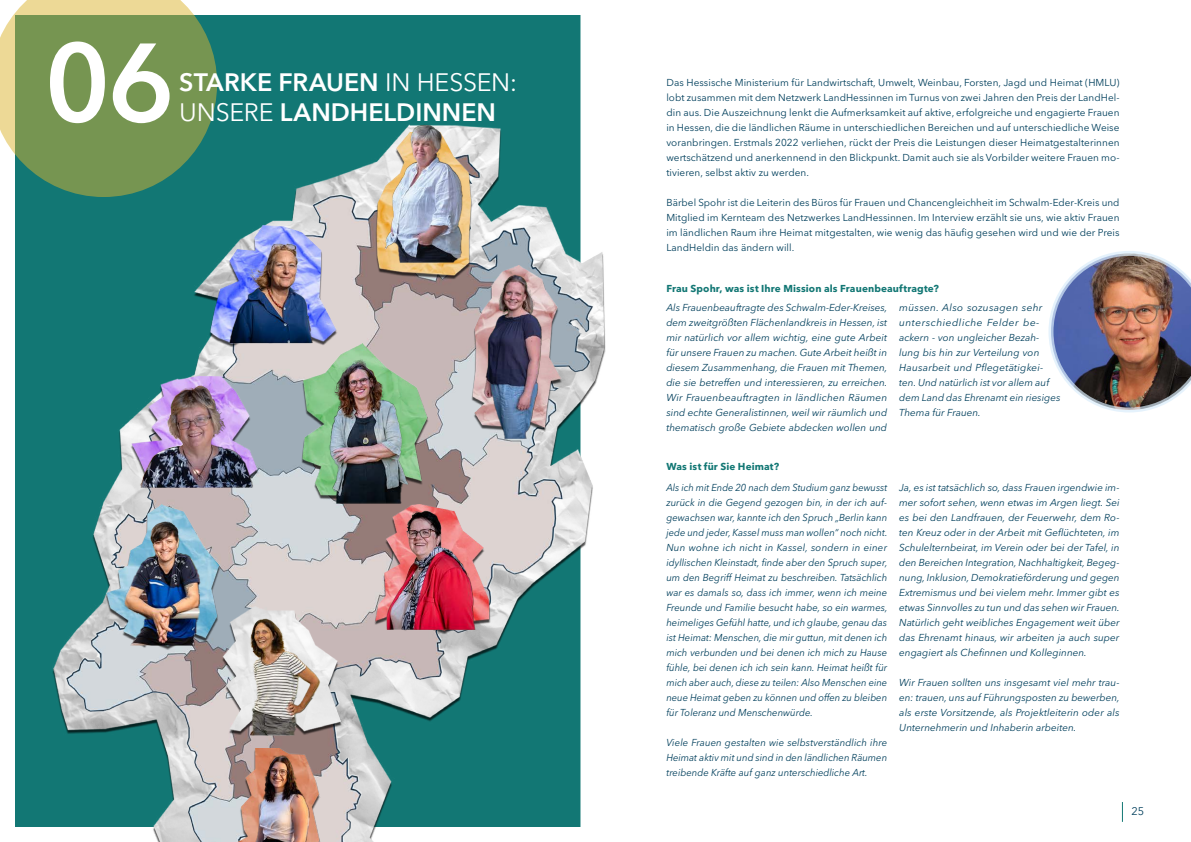
<style>
.page{position:relative;width:1191px;height:842px;background:#fff}
.page>*{position:absolute;margin:0;border:0;box-sizing:border-box;transform-origin:0 0}
.t1{font:600 109.7px "Avenir Next LT Pro";color:#fff}
.t2{font:600 25px/30px "Avenir Next LT Pro";color:#fff}
.t3{font:11px "Avenir Next LT Pro";color:#003f5c}
.t4{font:italic 10px/15px "Avenir Next LT Pro";color:#003f5c;text-align:justify}
.t5{font:10px/15px "Avenir Next LT Pro";letter-spacing:.005em;color:#003f5c;text-align:justify}
.t6{font:italic 10px/15px "Avenir Next LT Pro";color:#003f5c;text-align:justify;scale:.94 1}
.t7{font:700 10px "Avenir Next LT Pro";letter-spacing:.015em;color:#127774}
.s1{font-weight:400}
</style>
<div class="page">
<svg style="left:1122px;top:802px;width:1px;height:20px"></svg>
<div style="left:8px;top:8px;width:580px;height:826px;background:#127774"></div>
<div style="left:0;top:0;width:595px;height:842px;border:15px solid #fff"></div>
<img style="left:25px;top:108px;width:581px;height:734px">
<img style="left:1048px;top:251px;width:143px;height:161px">
<svg style="left:0;top:0;width:217px;height:197px;background:#7d9c62"></svg>
<h1 class="t1" style="left:44px;top:16px;width:132px">06</h1>
<h2 class="t2" style="left:179px;top:67px;width:339px">STARKE FRAUEN <span class="s1">IN HESSEN:<br>UNSERE</span> LANDHELDINNEN</h2>
<p class="t5" style="left:666px;top:75px;width:455px">Das Hessische Ministerium für Landwirtschaft, Umwelt, Weinbau, Forsten, Jagd und Heimat (HMLU) lobt zusammen mit dem Netzwerk LandHessinnen im Turnus von zwei Jahren den Preis der LandHel&shy;din aus. Die Auszeichnung lenkt die Aufmerksamkeit auf aktive, erfolgreiche und engagierte Frauen in Hessen, die die ländlichen Räume in unterschiedlichen Bereichen und auf unterschiedliche Weise voranbringen. Erstmals 2022 verliehen, rückt der Preis die Leistungen dieser Heimatgestalterinnen wertschätzend und anerkennend in den Blickpunkt. Damit auch sie als Vorbilder weitere Frauen mo&shy;tivieren, selbst aktiv zu werden.</p>
<p class="t5" style="left:666px;top:195px;width:455px">Bärbel Spohr ist die Leiterin des Büros für Frauen und Chancengleichheit im Schwalm-Eder-Kreis und Mitglied im Kernteam des Netzwerkes LandHessinnen. Im Interview erzählt sie uns, wie aktiv Frauen im ländlichen Raum ihre Heimat mitgestalten, wie wenig das häufig gesehen wird und wie der Preis LandHeldin das ändern will.</p>
<p class="t7" style="left:666px;top:283px;width:274px">Frau Spohr, was ist Ihre Mission als Frauenbeauftragte?</p>
<p class="t4" style="left:666px;top:300px;width:223px">Als Frauenbeauftragte des Schwalm-Eder-Kreises, dem zweitgrößten Flächenlandkreis in Hessen, ist mir natürlich vor allem wichtig, eine gute Arbeit für unsere Frauen zu machen. Gute Arbeit heißt in diesem Zusammenhang, die Frauen mit Themen, die sie betreffen und interessieren, zu erreichen.<br>Wir Frauenbeauftragten in ländlichen Räumen sind echte Generalistinnen, weil wir räumlich und thematisch große Gebiete abdecken wollen und</p>
<p class="t4" style="left:899px;top:300px;width:163px;text-align:left">müssen. Also sozusagen sehr unterschiedliche Felder be&shy;ackern - von ungleicher Bezah&shy;lung bis hin zur Verteilung von<br>Hausarbeit und Pflegetätigkei&shy;ten. Und natürlich ist vor allem auf dem Land das Ehrenamt ein riesiges<br>Thema für Frauen.</p>
<p class="t7" style="left:666px;top:461px;width:114px">Was ist für Sie Heimat?</p>
<p class="t6" style="left:666px;top:480px;width:237px">Als ich mit Ende 20 nach dem Studium ganz bewusst zurück in die Gegend gezogen bin, in der ich auf&shy;gewachsen war, kannte ich den Spruch „Berlin kann jede und jeder, Kassel muss man wollen“ noch nicht.<br>Nun wohne ich nicht in Kassel, sondern in einer idyllischen Kleinstadt, finde aber den Spruch super, um den Begriff Heimat zu beschreiben. Tatsächlich war es damals so, dass ich immer, wenn ich meine Freunde und Familie besucht habe, so ein warmes, heimeliges Gefühl hatte, und ich glaube, genau das ist Heimat: Menschen, die mir guttun, mit denen ich mich verbunden und bei denen ich mich zu Hause fühle, bei denen ich ich sein kann. Heimat heißt für mich aber auch, diese zu teilen: Also Menschen eine neue Heimat geben zu können und offen zu bleiben für Toleranz und Menschenwürde.</p>
<p class="t4" style="left:666px;top:735px;width:222px">Viele Frauen gestalten wie selbstverständlich ihre Heimat aktiv mit und sind in den ländlichen Räumen treibende Kräfte auf ganz unterschiedliche Art.</p>
<p class="t4" style="left:899px;top:480px;width:222px">Ja, es ist tatsächlich so, dass Frauen irgendwie im&shy;mer sofort sehen, wenn etwas im Argen liegt. Sei es bei den Landfrauen, der Feuerwehr, dem Ro&shy;ten Kreuz oder in der Arbeit mit Geflüchteten, im Schulelternbeirat, im Verein oder bei der Tafel, in den Bereichen Integration, Nachhaltigkeit, Begeg&shy;nung, Inklusion, Demokratieförderung und gegen Extremismus und bei vielem mehr. Immer gibt es etwas Sinnvolles zu tun und das sehen wir Frauen.<br>Natürlich geht weibliches Engagement weit über das Ehrenamt hinaus, wir arbeiten ja auch super engagiert als Chefinnen und Kolleginnen.</p>
<p class="t4" style="left:899px;top:675px;width:222px">Wir Frauen sollten uns insgesamt viel mehr trau&shy;en: trauen, uns auf Führungsposten zu bewerben, als erste Vorsitzende, als Projektleiterin oder als Unternehmerin und Inhaberin arbeiten.</p>
<p class="t3" style="left:1131px;top:804px;width:14px">25</p>
</div>
